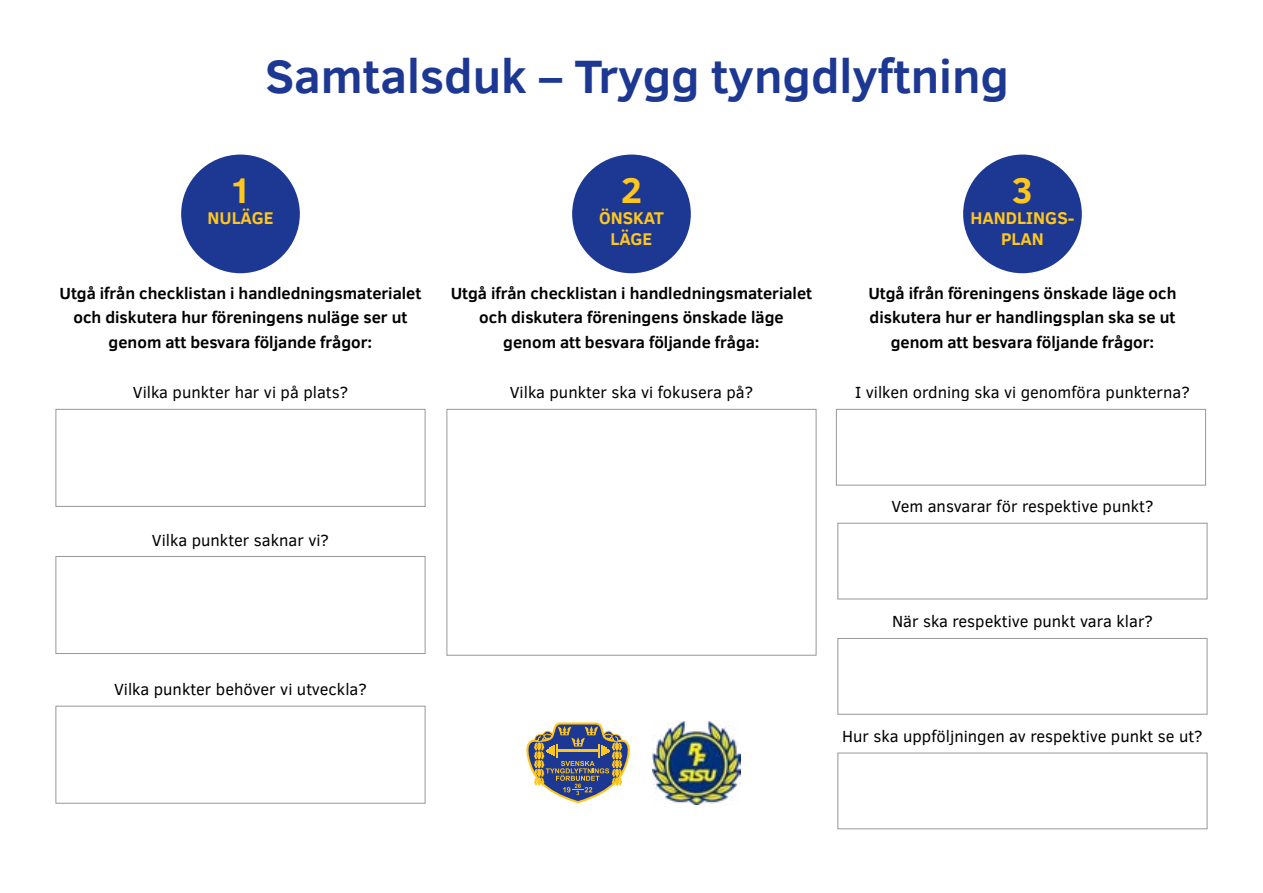
<style>
.page{position:relative;width:1263px;height:893px;background:#fff}
.page>*{position:absolute;margin:0;border:0;box-sizing:border-box;transform-origin:0 0}
.t1{font:700 48px "Clear Sans";color:#1d3893}
.t2{font:700 36.6px "Clear Sans";color:#ffc61c}
.t3{font:700 17.4px/20.9px "Clear Sans";color:#ffc61c;text-align:center}
.t4{font:700 16.5px/24.8px "Clear Sans";color:#000;text-align:center}
.t5{font:16.5px "Clear Sans";color:#000}
</style>
<div class="page">
<div style="left:963px;top:155px;width:119px;height:118px;background:#1d3893;border-radius:50%"></div>
<div style="left:572px;top:155px;width:119px;height:118px;background:#1d3893;border-radius:50%"></div>
<div style="left:181px;top:155px;width:119px;height:118px;background:#1d3893;border-radius:50%"></div>
<img style="left:652px;top:721px;width:89px;height:83px">
<div style="left:56px;top:409px;width:369px;height:98px;border:1px solid #969898"></div>
<div style="left:446px;top:409px;width:370px;height:247px;border:1px solid #969898"></div>
<div style="left:836px;top:409px;width:370px;height:76px;border:1px solid #969898"></div>
<div style="left:837px;top:523px;width:370px;height:76px;border:1px solid #969898"></div>
<div style="left:837px;top:638px;width:370px;height:77px;border:1px solid #969898"></div>
<div style="left:837px;top:753px;width:370px;height:76px;border:1px solid #969898"></div>
<div style="left:56px;top:556px;width:369px;height:98px;border:1px solid #969898"></div>
<div style="left:56px;top:706px;width:369px;height:98px;border:1px solid #969898"></div>
<svg style="left:526px;top:722px;width:104px;height:81px"></svg>
<h1 class="t1" style="left:265px;top:41px;width:745px">Samtalsduk – Trygg tyngdlyftning</h1>
<h2 class="t2" style="left:229px;top:164px;width:24px">1</h2>
<p class="t3" style="left:207px;top:207px;width:68px">NULÄGE</p>
<p class="t4" style="left:59px;top:280px;width:363px">Utgå ifrån checklistan i handledningsmaterialet och diskutera hur föreningens nuläge ser ut genom att besvara följande frågor:</p>
<p class="t5" style="left:133px;top:381px;width:217px">Vilka punkter har vi på plats?</p>
<h2 class="t2" style="left:621px;top:164px;width:23px">2</h2>
<p class="t3" style="left:599px;top:207px;width:66px">ÖNSKAT<br>LÄGE</p>
<p class="t4" style="left:451px;top:280px;width:363px">Utgå ifrån checklistan i handledningsmaterialet och diskutera föreningens önskade läge<br>genom att besvara följande fråga:</p>
<p class="t5" style="left:510px;top:381px;width:245px">Vilka punkter ska vi fokusera på?</p>
<h2 class="t2" style="left:1012px;top:164px;width:23px">3</h2>
<p class="t3" style="left:970px;top:207px;width:105px">HANDLINGS-<br>PLAN</p>
<p class="t4" style="left:868px;top:280px;width:310px">Utgå ifrån föreningens önskade läge och diskutera hur er handlingsplan ska se ut genom att besvara följande frågor:</p>
<p class="t5" style="left:855px;top:381px;width:336px">I vilken ordning ska vi genomföra punkterna?</p>
<p class="t5" style="left:152px;top:529px;width:179px">Vilka punkter saknar vi?</p>
<p class="t5" style="left:114px;top:678px;width:254px">Vilka punkter behöver vi utveckla?</p>
<p class="t5" style="left:891px;top:496px;width:264px">Vem ansvarar för respektive punkt?</p>
<p class="t5" style="left:892px;top:610px;width:262px">När ska respektive punkt vara klar?</p>
<p class="t5" style="left:842px;top:725px;width:362px">Hur ska uppföljningen av respektive punkt se ut?</p>
</div>
